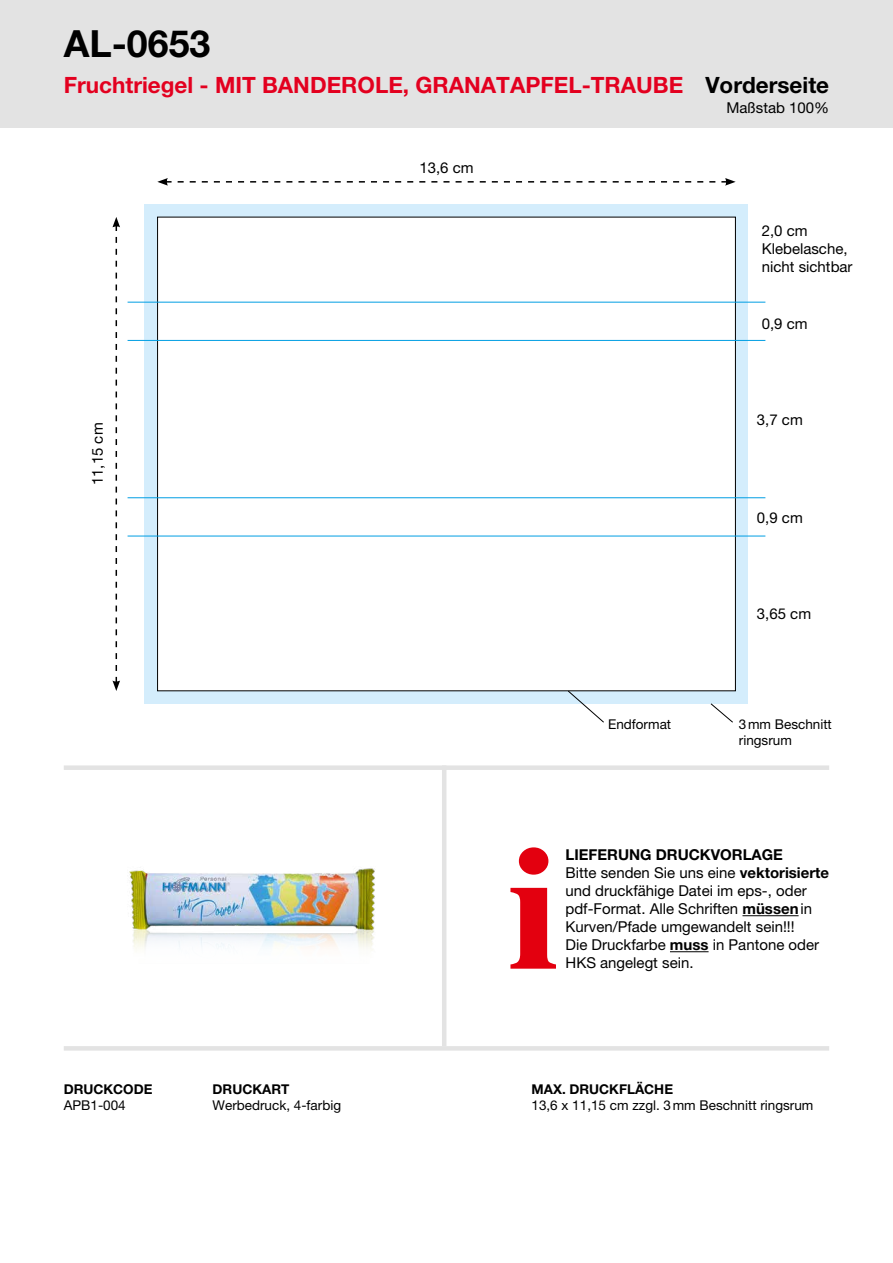
<style>
.page{position:relative;width:893px;height:1263px;background:#fff}
.page>*{position:absolute;margin:0;border:0;box-sizing:border-box;transform-origin:0 0}
.t1{font:700 37.5px "Helvetica Neue LT Pro";color:#000}
.t2{font:700 22.5px "Helvetica Neue LT Pro";color:#e3001f}
.t3{font:700 22.5px "Helvetica Neue LT Pro";color:#000}
.t4{font:15px/18px "Helvetica Neue LT Pro";color:#000}
.t5{font:13.5px/16.2px "Helvetica Neue LT Pro";color:#000}
.t6{font:700 13.5px "Helvetica Neue LT Pro";color:#000}
.s1{font-weight:700}
</style>
<div class="page">
<svg style="left:145px;top:204px;width:603px;height:500px;background:#c9e1f0"></svg>
<div style="left:158px;top:217px;width:577px;height:474px;background:#fff"></div>
<div style="left:0;top:0;width:893px;height:128px;background:#e3e3e3"></div>
<hr style="left:742px;top:915px;width:57px;height:1px;background:#000">
<hr style="left:670px;top:951px;width:39px;height:1px;background:#000">
<svg style="left:510px;top:847px;width:46px;height:122px"></svg>
<hr style="left:442px;top:765px;width:4px;height:281px;background:#e3e3e3">
<div style="left:64px;top:765px;width:765px;height:5px;background:#e3e3e3"></div>
<hr style="left:64px;top:1046px;width:765px;height:4px;background:#e3e3e3">
<svg style="left:157px;top:178px;width:579px;height:8px"></svg>
<svg style="left:710px;top:703px;width:23px;height:20px"></svg>
<hr style="left:128px;top:302px;width:637px;height:1px;background:#009ee3">
<hr style="left:128px;top:340px;width:637px;height:1px;background:#009ee3">
<hr style="left:128px;top:497px;width:637px;height:1px;background:#009ee3">
<hr style="left:128px;top:536px;width:637px;height:1px;background:#009ee3">
<svg style="left:567px;top:690px;width:38px;height:33px"></svg>
<img style="left:129px;top:868px;width:246px;height:82px">
<svg style="left:112px;top:217px;width:8px;height:474px"></svg>
<h1 class="t1" style="left:64px;top:20px;width:148px">AL-0653</h1>
<h2 class="t2" style="left:64px;top:71px;width:621px">Fruchtriegel - MIT BANDEROLE, GRANATAPFEL-TRAUBE</h2>
<p class="t4" style="left:419px;top:159px;width:56px">13,6 cm</p>
<h2 class="t3" style="left:705px;top:71px;width:125px">Vorderseite</h2>
<p class="t4" style="left:726px;top:98px;width:104px">Maßstab 100%</p>
<p class="t4" style="left:762px;top:222px;width:92px">2,0 cm<br>Klebelasche, nicht sichtbar</p>
<p class="t4" style="left:762px;top:314px;width:47px">0,9 cm</p>
<p class="t4" style="left:88px;top:485px;width:64px;rotate:-90deg">11,15 cm</p>
<p class="t4" style="left:757px;top:410px;width:47px">3,7 cm</p>
<p class="t4" style="left:757px;top:508px;width:47px">0,9 cm</p>
<p class="t4" style="left:757px;top:604px;width:56px">3,65 cm</p>
<p class="t5" style="left:608px;top:716px;width:65px">Endformat</p>
<p class="t5" style="left:739px;top:716px;width:94px">3mm Beschnitt ringsrum</p>
<p class="t4" style="left:565px;top:846px;width:265px"><span class="s1">LIEFERUNG DRUCKVORLAGE<br></span>Bitte senden Sie uns eine <span class="s1">vektorisierte </span>und druckfähige Datei im eps-, oder pdf-Format. Alle Schriften <span class="s1">müssen</span>in<br>Kurven/Pfade umgewandelt sein!!!<br>Die Druckfarbe <span class="s1">muss</span> in Pantone oder<br>HKS angelegt sein.</p>
<p class="t6" style="left:64px;top:1081px;width:90px">DRUCKCODE</p>
<p class="t6" style="left:213px;top:1081px;width:78px">DRUCKART</p>
<p class="t6" style="left:532px;top:1081px;width:143px">MAX. DRUCKFLÄCHE</p>
<p class="t5" style="left:64px;top:1097px;width:64px">APB1-004</p>
<p class="t5" style="left:213px;top:1097px;width:130px">Werbedruck, 4-farbig</p>
<p class="t5" style="left:532px;top:1097px;width:283px">13,6 x 11,15 cm zzgl. 3mm Beschnitt ringsrum</p>
</div>
